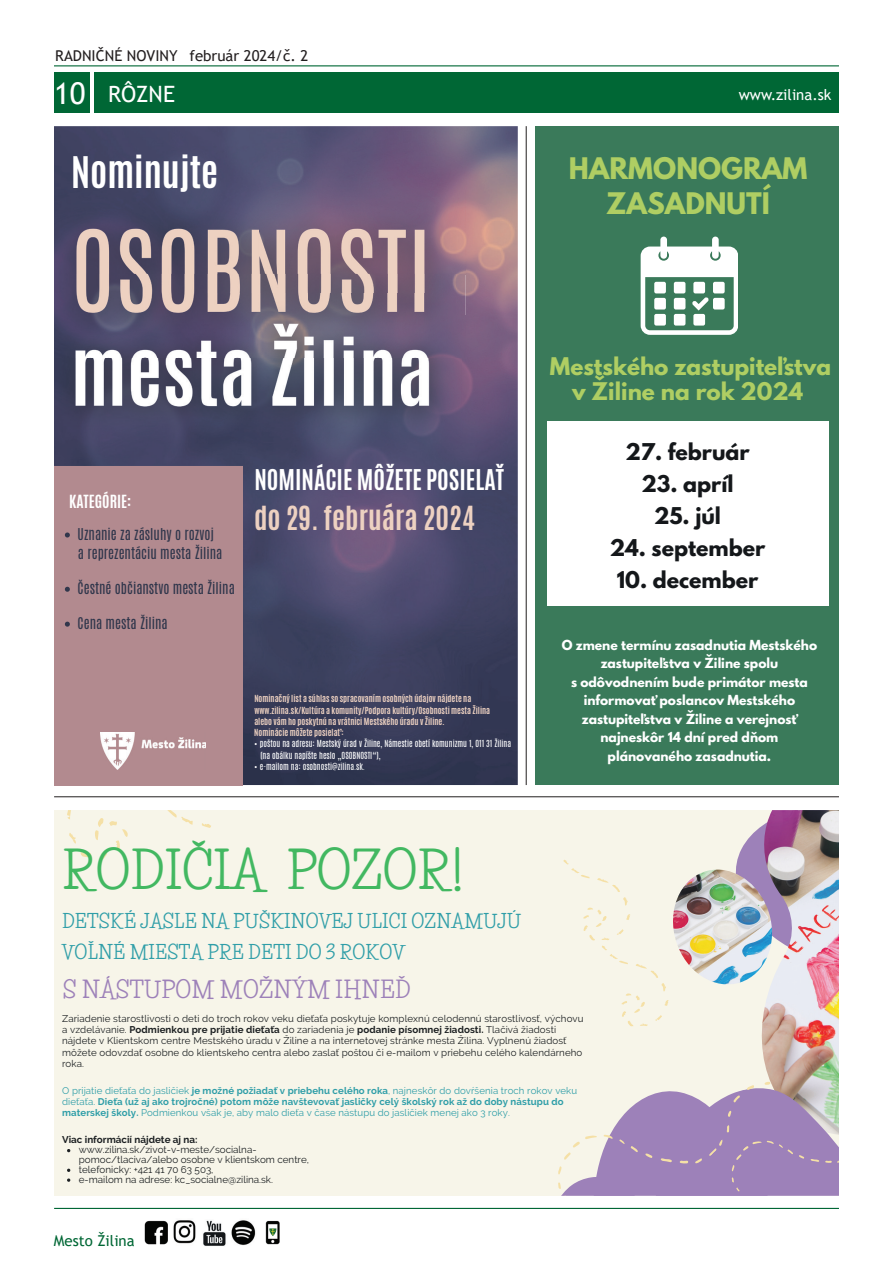
<style>
.page{position:relative;width:893px;height:1263px;background:#fff}
.page>*{position:absolute;margin:0;border:0;box-sizing:border-box;transform-origin:0 0}
.t1{font:700 48.9px "Life Savers";color:#42b861}
.t2{font:700 36.45px "Antonio";color:#fff}
.t3{font:700 27.75px "Antonio";color:#edd1c1}
.t4{font:700 26.4px/35.2px "League Spartan";color:#afce63;text-align:center}
.t5{font:700 24px "Antonio";color:#fff}
.t6{font:22.5px "Trebuchet MS";color:#fff}
.t7{font:700 22.2px "Life Savers";letter-spacing:.01em;color:#9d81b9}
.t8{font:700 21.6px/25.2px "League Spartan";color:#afce63;text-align:center}
.t9{font:700 20.55px "League Spartan";color:#14171a}
.t10{font:700 18.15px/30.9px "Life Savers";letter-spacing:.01em;color:#2f9ea8}
.t11{font:700 15.15px "Antonio";color:#fff}
.t12{font:15px "Trebuchet MS";color:#231f20}
.t13{font:15px "Trebuchet MS";color:#fff}
.t14{font:15px "Trebuchet MS";color:#006735}
.t15{font:13.65px/18.8px "Antonio";color:#31374c}
.t16{font:700 12.3px/18.5px "League Spartan";color:#fff;text-align:center}
.t17{font:9.9px/9.9px "Raleway";color:#1c2022}
.t18{font:700 9.9px "Raleway";color:#1c2022}
.t19{font:9.75px/11.4px "Raleway";letter-spacing:.01em;color:#1c2022}
.t20{font:9.6px/11.2px "Raleway";letter-spacing:.01em;color:#2f9ea8}
.t21{font:700 8.25px/11.2px "Antonio";color:#edd1c1}
.t22{font:8.25px/11.2px "Antonio";color:#fff}
.s1{font-size:30px}
.s2{font-weight:700}
</style>
<div class="page">
<div style="left:94px;top:72px;width:745px;height:41px;background:#006735"></div>
<div style="left:54px;top:72px;width:35px;height:41px;background:#006735"></div>
<hr style="left:54px;top:65px;width:785px;height:1px;background:#006735">
<img style="left:144px;top:1220px;width:136px;height:26px">
<hr style="left:54px;top:1208px;width:785px;height:1px;background:#006735">
<hr style="left:54px;top:796px;width:785px;height:1px;background:#231f20">
<img style="left:54px;top:126px;width:464px;height:659px">
<div style="left:54px;top:466px;width:189px;height:319px;background:#b28a8f"></div>
<img style="left:100px;top:732px;width:106px;height:37px">
<img style="left:54px;top:191px;width:411px;height:124px">
<img style="left:462px;top:315px;width:3px;height:42px">
<img style="left:54px;top:294px;width:408px;height:148px">
<svg style="left:65px;top:532px;width:5px;height:5px"></svg>
<svg style="left:65px;top:587px;width:5px;height:5px"></svg>
<svg style="left:65px;top:622px;width:5px;height:5px"></svg>
<hr style="left:526px;top:126px;width:1px;height:659px;background:#231f20">
<div style="left:54px;top:810px;width:785px;height:386px;background:#f7f5e9"></div>
<img style="left:673px;top:810px;width:166px;height:272px">
<svg style="left:558px;top:1082px;width:281px;height:114px"></svg>
<svg style="left:167px;top:810px;width:26px;height:15px"></svg>
<svg style="left:202px;top:823px;width:9px;height:5px"></svg>
<svg style="left:67px;top:810px;width:61px;height:49px"></svg>
<svg style="left:67px;top:1178px;width:3px;height:4px"></svg>
<svg style="left:563px;top:859px;width:106px;height:168px"></svg>
<div style="left:536px;top:126px;width:303px;height:659px;background:#3a7a5a"></div>
<div style="left:547px;top:421px;width:282px;height:185px;background:#fff"></div>
<svg style="left:641px;top:237px;width:97px;height:98px"></svg>
<h3 class="t12" style="left:55px;top:46px;width:255px">RADNIČNÉ NOVINY február 2024/č. 2</h3>
<h3 class="t6" style="left:54px;top:80px;width:123px"><span class="s1">10</span> RÔZNE</h3>
<h3 class="t13" style="left:739px;top:85px;width:94px">www.zilina.sk</h3>
<h2 class="t2" style="left:71px;top:145px;width:149px">Nominujte</h2>
<h3 class="t4" style="left:569px;top:150px;width:240px">HARMONOGRAM<br>ZASADNUTÍ</h3>
<h3 class="t11" style="left:69px;top:490px;width:64px">KATEGÓRIE:</h3>
<h3 class="t15" style="left:78px;top:525px;width:146px">Uznanie za zásluhy o rozvoj a reprezentáciu mesta Žilina</h3>
<h3 class="t15" style="left:78px;top:579px;width:159px">Čestné občianstvo mesta Žilina</h3>
<h3 class="t15" style="left:78px;top:614px;width:92px">Cena mesta Žilina</h3>
<h3 class="t5" style="left:254px;top:461px;width:251px">NOMINÁCIE MÔŽETE POSIELAŤ</h3>
<h3 class="t3" style="left:254px;top:497px;width:222px">do 29. februára 2024</h3>
<p class="t21" style="left:254px;top:693px;width:237px">Nominačný list a súhlas so spracovaním osobných údajov nájdete na www.zilina.sk/Kultúra a komunity/Podpora kultúry/Osobnosti mesta Žilina alebo vám ho poskytnú na vrátnici Mestského úradu v Žiline.<br>Nominácie môžete posielať :</p>
<p class="t22" style="left:260px;top:738px;width:252px;text-indent:-6px">• poštou na adresu: Mestský úrad v Žiline, Námestie obetí komunizmu 1, 011 31 Žilina (na obálku napíšte heslo „OSOBNOSTI“),</p>
<p class="t22" style="left:254px;top:761px;width:112px">• e-mailom na: osobnosti@zilina.sk.</p>
<h1 class="t1" style="left:62px;top:841px;width:403px">RODIČIA POZOR!</h1>
<h3 class="t10" style="left:62px;top:906px;width:461px">DETSKÉ JASLE NA PUŠKINOVEJ ULICI OZNAMUJÚ<br>VOĽNÉ MIESTA PRE DETI DO 3 ROKOV</h3>
<h3 class="t7" style="left:63px;top:976px;width:349px">S NÁSTUPOM MOŽNÝM IHNEĎ</h3>
<h3 class="t8" style="left:550px;top:353px;width:283px">Mestského zastupiteľstva v Žiline na rok 2024</h3>
<h3 class="t9" style="left:625px;top:436px;width:126px">27. február</h3>
<h3 class="t9" style="left:641px;top:468px;width:94px">23. apríl</h3>
<h3 class="t9" style="left:654px;top:500px;width:68px">25. júl</h3>
<h3 class="t9" style="left:610px;top:531px;width:157px">24. september</h3>
<h3 class="t9" style="left:617px;top:563px;width:143px">10. december</h3>
<p class="t16" style="left:562px;top:636px;width:257px">O zmene termínu zasadnutia Mestského zastupiteľstva v Žiline spolu<br>s odôvodnením bude primátor mesta informovať poslancov Mestského zastupiteľstva v Žiline a verejnosť najneskôr 14 dní pred dňom plánovaného zasadnutia.</p>
<p class="t19" style="left:62px;top:1012px;width:523px">Zariadenie starostlivosti o deti do troch rokov veku dieťaťa poskytuje komplexnú celodennú starostlivosť, výchovu a vzdelávanie. <span class="s2">Podmienkou pre prijatie dieťaťa</span> do zariadenia je <span class="s2">podanie písomnej žiadosti.</span> Tlačivá žiadosti nájdete v Klientskom centre Mestského úradu v Žiline a na internetovej stránke mesta Žilina. Vyplnenú žiadosť môžete odovzdať osobne do klientskeho centra alebo zaslať poštou či e-mailom v priebehu celého kalendárneho roka.</p>
<p class="t20" style="left:62px;top:1084px;width:517px">O prijatie dieťaťa do jasličiek <span class="s2">je možné požiadať v priebehu celého roka</span>, najneskôr do dovŕšenia troch rokov veku dieťaťa. <span class="s2">Dieťa (už aj ako trojročné) potom môže navštevovať jasličky celý školský rok až do doby nástupu do materskej školy.</span> Podmienkou však je, aby malo dieťa v čase nástupu do jasličiek menej ako 3 roky.</p>
<p class="t17" style="left:79px;top:1144px;width:232px">www.zilina.sk/zivot-v-meste/socialna&shy;pomoc/tlaciva/alebo osobne v klientskom centre, telefonicky: +421 41 70 63 503,<br>e-mailom na adrese: kc_socialne@zilina.sk.</p>
<p class="t18" style="left:62px;top:1134px;width:137px">Viac informácií nájdete aj na:</p>
<h3 class="t14" style="left:54px;top:1231px;width:82px">Mesto Žilina</h3>
</div>
